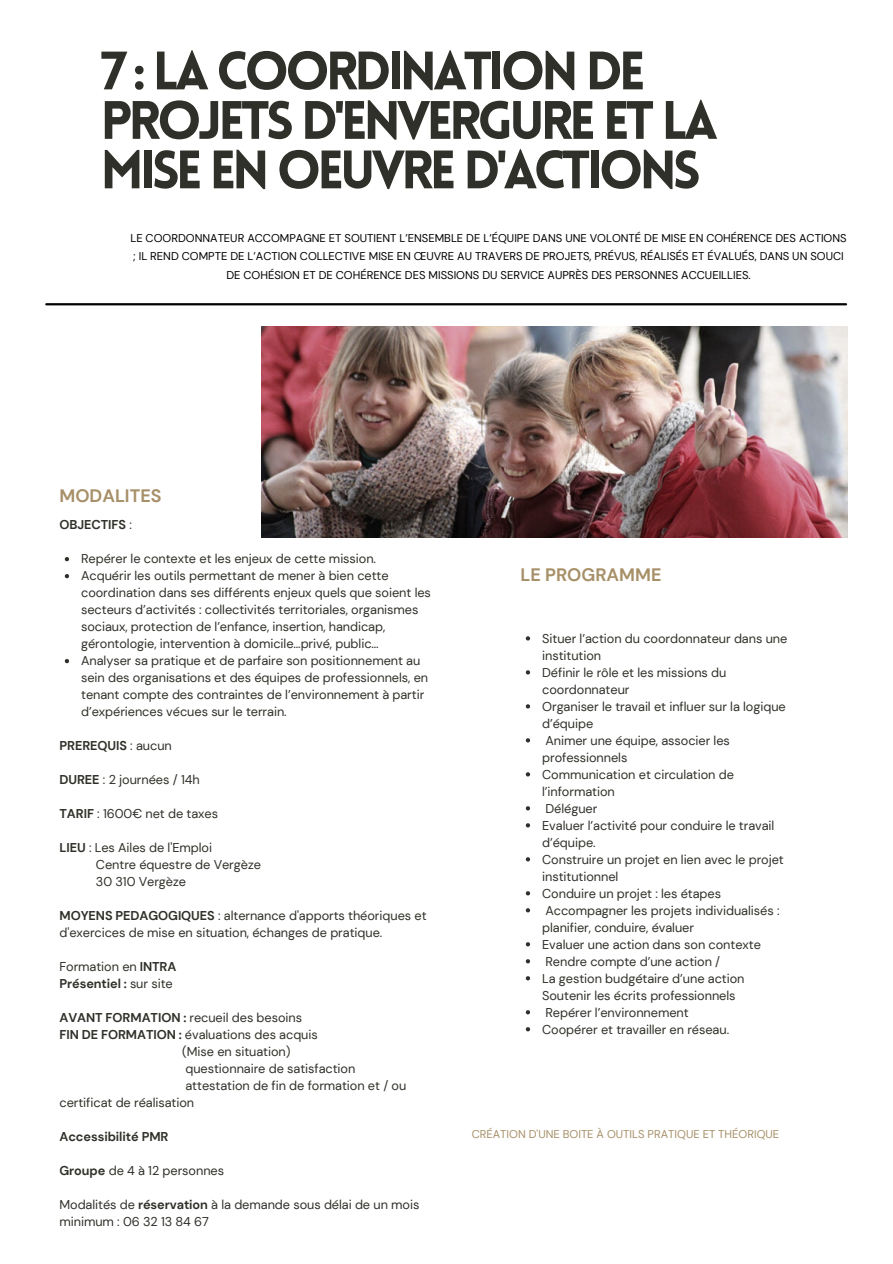
<style>
.page{position:relative;width:893px;height:1264px;background:#fff}
.page>*{position:absolute;margin:0;border:0;box-sizing:border-box;transform-origin:0 0}
.t1{font:900 52.8px/49.5px "Lovelo";letter-spacing:-.075em;color:#2f3029}
.t2{font:700 18px "DM Sans";color:#a79068}
.t3{font:12.75px/17px "DM Sans";letter-spacing:-.005em;color:#2f3029}
.t4{font:700 12.75px "DM Sans";letter-spacing:-.005em;color:#2f3029}
.t5{font:11.25px/18.8px "DM Sans";color:#000;text-align:center}
.t6{font:11.25px "DM Sans";color:#a79068}
.s1{font-weight:400}
.s2{font-weight:700}
</style>
<div class="page">
<svg style="left:65px;top:557px;width:4px;height:4px"></svg>
<svg style="left:65px;top:574px;width:4px;height:4px"></svg>
<svg style="left:65px;top:659px;width:4px;height:4px"></svg>
<svg style="left:525px;top:636px;width:5px;height:4px"></svg>
<svg style="left:525px;top:670px;width:5px;height:4px"></svg>
<svg style="left:525px;top:704px;width:5px;height:4px"></svg>
<svg style="left:525px;top:738px;width:5px;height:4px"></svg>
<svg style="left:525px;top:772px;width:5px;height:4px"></svg>
<svg style="left:525px;top:806px;width:5px;height:4px"></svg>
<svg style="left:525px;top:823px;width:5px;height:4px"></svg>
<svg style="left:525px;top:857px;width:5px;height:4px"></svg>
<svg style="left:525px;top:891px;width:5px;height:4px"></svg>
<svg style="left:525px;top:908px;width:5px;height:4px"></svg>
<svg style="left:525px;top:942px;width:5px;height:4px"></svg>
<svg style="left:525px;top:959px;width:5px;height:4px"></svg>
<svg style="left:525px;top:976px;width:5px;height:4px"></svg>
<svg style="left:525px;top:1010px;width:5px;height:4px"></svg>
<svg style="left:525px;top:1027px;width:5px;height:4px"></svg>
<hr style="left:46px;top:303px;width:800px;height:2px;background:#000">
<img style="left:262px;top:327px;width:585px;height:210px">
<p class="t1" style="left:101px;top:51px;width:619px">7 : LA COORDINATION DE<br>PROJETS D'ENVERGURE ET LA<br>MISE EN OEUVRE D'ACTIONS</p>
<p class="t5" style="left:130px;top:228px;width:717px">LE COORDONNATEUR ACCOMPAGNE ET SOUTIENT L’ENSEMBLE DE L’ÉQUIPE DANS UNE VOLONTÉ DE MISE EN COHÉRENCE DES ACTIONS ; IL REND COMPTE DE L’ACTION COLLECTIVE MISE EN ŒUVRE AU TRAVERS DE PROJETS, PRÉVUS, RÉALISÉS ET ÉVALUÉS, DANS UN SOUCI<br>DE COHÉSION ET DE COHÉRENCE DES MISSIONS DU SERVICE AUPRÈS DES PERSONNES ACCUEILLIES.</p>
<p class="t2" style="left:59px;top:484px;width:103px">MODALITES</p>
<p class="t4" style="left:59px;top:516px;width:74px">OBJECTIFS <span class="s1">:</span></p>
<p class="t3" style="left:81px;top:550px;width:296px">Repérer le contexte et les enjeux de cette mission.</p>
<p class="t3" style="left:81px;top:567px;width:351px">Acquérir les outils permettant de mener à bien cette coordination dans ses différents enjeux quels que soient les secteurs d’activités : collectivités territoriales, organismes sociaux, protection de l’enfance, insertion, handicap, gérontologie, intervention à domicile…privé, public…</p>
<p class="t3" style="left:81px;top:652px;width:348px">Analyser sa pratique et de parfaire son positionnement au sein des organisations et des équipes de professionnels, en tenant compte des contraintes de l’environnement à partir d’expériences vécues sur le terrain.</p>
<p class="t4" style="left:59px;top:737px;width:114px">PREREQUIS <span class="s1">: aucun</span></p>
<p class="t3" style="left:59px;top:771px;width:142px"><span class="s2">DUREE</span> : 2 journées / 14h</p>
<p class="t3" style="left:59px;top:805px;width:160px"><span class="s2">TARIF</span> : 1600€ net de taxes</p>
<p class="t3" style="left:59px;top:839px;width:154px"><span class="s2">LIEU</span> : Les Ailes de l'Emploi</p>
<p class="t3" style="left:96px;top:856px;width:166px">Centre équestre de Vergèze</p>
<p class="t3" style="left:96px;top:873px;width:92px">30 310 Vergèze</p>
<p class="t3" style="left:59px;top:907px;width:368px"><span class="s2">MOYENS PEDAGOGIQUES</span> : alternance d'apports théoriques et d'exercices de mise en situation, échanges de pratique.</p>
<p class="t3" style="left:59px;top:958px;width:118px">Formation en <span class="s2">INTRA</span></p>
<p class="t4" style="left:59px;top:975px;width:115px">Présentiel : <span class="s1">sur site</span></p>
<p class="t3" style="left:59px;top:1009px;width:244px"><span class="s2">AVANT FORMATION :</span> recueil des besoins</p>
<p class="t3" style="left:59px;top:1026px;width:260px"><span class="s2">FIN DE FORMATION :</span> évaluations des acquis</p>
<p class="t3" style="left:182px;top:1043px;width:110px">(Mise en situation)</p>
<p class="t3" style="left:185px;top:1060px;width:171px">questionnaire de satisfaction</p>
<p class="t3" style="left:59px;top:1077px;width:348px;text-indent:126px">attestation de fin de formation et / ou certificat de réalisation</p>
<p class="t4" style="left:59px;top:1128px;width:110px">Accessibilité PMR</p>
<p class="t3" style="left:59px;top:1162px;width:166px"><span class="s2">Groupe</span> de 4 à 12 personnes</p>
<p class="t3" style="left:59px;top:1196px;width:361px">Modalités de <span class="s2">réservation</span> à la demande sous délai de un mois minimum : 06 32 13 84 67</p>
<p class="t2" style="left:520px;top:563px;width:142px">LE PROGRAMME</p>
<p class="t3" style="left:542px;top:630px;width:247px">Situer l’action du coordonnateur dans une institution</p>
<p class="t3" style="left:542px;top:664px;width:186px">Définir le rôle et les missions du coordonnateur</p>
<p class="t3" style="left:542px;top:697px;width:245px">Organiser le travail et influer sur la logique d’équipe</p>
<p class="t3" style="left:542px;top:731px;width:189px">Animer une équipe, associer les professionnels</p>
<p class="t3" style="left:542px;top:765px;width:193px">Communication et circulation de l’information</p>
<p class="t3" style="left:545px;top:799px;width:53px">Déléguer</p>
<p class="t3" style="left:542px;top:816px;width:234px">Evaluer l’activité pour conduire le travail d’équipe.</p>
<p class="t3" style="left:542px;top:850px;width:243px">Construire un projet en lien avec le projet institutionnel</p>
<p class="t3" style="left:542px;top:884px;width:180px">Conduire un projet : les étapes</p>
<p class="t3" style="left:542px;top:901px;width:239px">Accompagner les projets individualisés : planifier, conduire, évaluer</p>
<p class="t3" style="left:542px;top:935px;width:220px">Evaluer une action dans son contexte</p>
<p class="t3" style="left:545px;top:952px;width:176px">Rendre compte d’une action /</p>
<p class="t3" style="left:542px;top:969px;width:204px">La gestion budgétaire d’une action<br>Soutenir les écrits professionnels</p>
<p class="t3" style="left:545px;top:1003px;width:145px">Repérer l’environnement</p>
<p class="t3" style="left:542px;top:1020px;width:188px">Coopérer et travailler en réseau.</p>
<p class="t6" style="left:471px;top:1126px;width:309px">CRÉATION D'UNE BOITE À OUTILS PRATIQUE ET THÉORIQUE</p>
</div>
